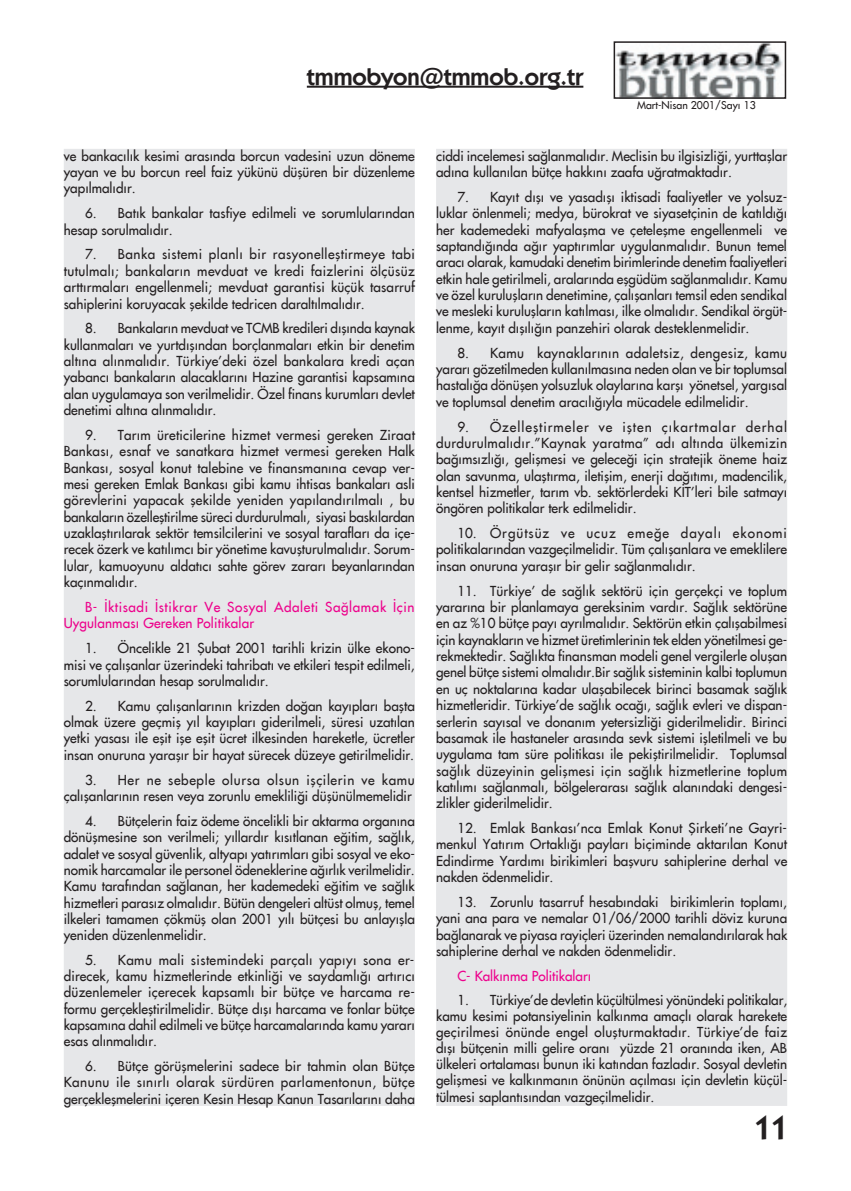
<style>
.page{position:relative;width:851px;height:1191px;background:#fff}
.page>*{position:absolute;margin:0;border:0;box-sizing:border-box;transform-origin:0 0}
.t1{font:600 33px "Kabel IT Cby BT";color:#231f20}
.t2{font:600 24px "Kabel IT Cby BT";color:#231f20}
.t3{font:13.5px/16.4px "Beatles";color:#231f20;text-align:justify}
.t4{font:13.5px/16.4px "Beatles";letter-spacing:.045em;color:#ed028c}
.t5{font:13.5px "Beatles";letter-spacing:.01em;color:#ed028c}
.t6{font:10.5px "Beatles";color:#231f20}
</style>
<div class="page">
<img style="left:616px;top:44px;width:167px;height:52px">
<div style="left:613px;top:41px;width:173px;height:58px;border:2px solid #231f20"></div>
<hr style="left:307px;top:86px;width:276px;height:2px;background:#231f20">
<div style="left:64px;top:150px;width:350px;height:955px;background:#e6e7e9"></div>
<div style="left:64px;top:149px;width:351px;height:957px;border:2px solid #e6e7e9"></div>
<div style="left:437px;top:150px;width:349px;height:955px;background:#e6e7e9"></div>
<div style="left:436px;top:149px;width:351px;height:957px;border:2px solid #e6e7e9"></div>
<h2 class="t2" style="left:307px;top:61px;width:278px">tmmobyon@tmmob.org.tr</h2>
<p class="t6" style="left:637px;top:98px;width:120px">Mart-Nisan 2001/Sayı 13</p>
<p class="t3" style="left:64px;top:147px;width:352px">ve bankacılık kesimi arasında borcun vadesini uzun döneme yayan ve bu borcun reel faiz yükünü düşüren bir düzenleme yapılmalıdır.</p>
<p class="t3" style="left:64px;top:205px;width:352px;text-indent:21px">6. Batık bankalar tasfiye edilmeli ve sorumlularından hesap sorulmalıdır.</p>
<p class="t3" style="left:64px;top:246px;width:352px;text-indent:21px">7. Banka sistemi planlı bir rasyonelleştirmeye tabi tutulmalı; bankaların mevduat ve kredi faizlerini ölçüsüz arttırmaları engellenmeli; mevduat garantisi küçük tasarruf sahiplerini koruyacak şekilde tedricen daraltılmalıdır.</p>
<p class="t3" style="left:64px;top:320px;width:352px;text-indent:21px">8. Bankaların mevduat ve TCMB kredileri dışında kaynak kullanmaları ve yurtdışından borçlanmaları etkin bir denetim altına alınmalıdır. Türkiye’deki özel bankalara kredi açan yabancı bankaların alacaklarını Hazine garantisi kapsamına alan uygulamaya son verilmelidir. Özel finans kurumları devlet denetimi altına alınmalıdır.</p>
<p class="t3" style="left:64px;top:427px;width:352px;text-indent:21px">9. Tarım üreticilerine hizmet vermesi gereken Ziraat Bankası, esnaf ve sanatkara hizmet vermesi gereken Halk Bankası, sosyal konut talebine ve finansmanına cevap ver&shy;mesi gereken Emlak Bankası gibi kamu ihtisas bankaları asli görevlerini yapacak şekilde yeniden yapılandırılmalı , bu bankaların özelleştirilme süreci durdurulmalı, siyasi baskılardan uzaklaştırılarak sektör temsilcilerini ve sosyal tarafları da içe&shy;recek özerk ve katılımcı bir yönetime kavuşturulmalıdır. Sorum&shy;lular, kamuoyunu aldatıcı sahte görev zararı beyanlarından kaçınmalıdır.</p>
<p class="t4" style="left:64px;top:599px;width:352px;text-indent:21px">B- İktisadi İstikrar Ve Sosyal Adaleti Sağlamak İçin<br>Uygulanması Gereken Politikalar</p>
<p class="t3" style="left:64px;top:640px;width:352px;text-indent:21px">1. Öncelikle 21 Şubat 2001 tarihli krizin ülke ekono&shy;misi ve çalışanlar üzerindeki tahribatı ve etkileri tespit edilmeli, sorumlularından hesap sorulmalıdır.</p>
<p class="t3" style="left:64px;top:697px;width:352px;text-indent:21px">2. Kamu çalışanlarının krizden doğan kayıpları başta olmak üzere geçmiş yıl kayıpları giderilmeli, süresi uzatılan yetki yasası ile eşit işe eşit ücret ilkesinden hareketle, ücretler insan onuruna yaraşır bir hayat sürecek düzeye getirilmelidir.</p>
<p class="t3" style="left:64px;top:771px;width:352px;text-align:right">3. Her ne sebeple olursa olsun işçilerin ve kamu çalışanlarının resen veya zorunlu emekliliği düşünülmemelidir</p>
<p class="t3" style="left:64px;top:812px;width:352px;text-indent:21px">4. Bütçelerin faiz ödeme öncelikli bir aktarma organına dönüşmesine son verilmeli; yıllardır kısıtlanan eğitim, sağlık, adalet ve sosyal güvenlik, altyapı yatırımları gibi sosyal ve eko&shy;nomik harcamalar ile personel ödeneklerine ağırlık verilmelidir.<br>Kamu tarafından sağlanan, her kademedeki eğitim ve sağlık hizmetleri parasız olmalıdır. Bütün dengeleri altüst olmuş, temel ilkeleri tamamen çökmüş olan 2001 yılı bütçesi bu anlayışla yeniden düzenlenmelidir.</p>
<p class="t3" style="left:64px;top:952px;width:352px;text-indent:21px">5. Kamu mali sistemindeki parçalı yapıyı sona er&shy;direcek, kamu hizmetlerinde etkinliği ve saydamlığı artırıcı düzenlemeler içerecek kapsamlı bir bütçe ve harcama re&shy;formu gerçekleştirilmelidir. Bütçe dışı harcama ve fonlar bütçe kapsamına dahil edilmeli ve bütçe harcamalarında kamu yararı esas alınmalıdır.</p>
<p class="t3" style="left:64px;top:1057px;width:352px;text-indent:21px">6. Bütçe görüşmelerini sadece bir tahmin olan Bütçe Kanunu ile sınırlı olarak sürdüren parlamentonun, bütçe gerçekleşmelerini içeren Kesin Hesap Kanun Tasarılarını daha</p>
<p class="t3" style="left:436px;top:147px;width:352px">ciddi incelemesi sağlanmalıdır. Meclisin bu ilgisizliği, yurttaşlar adına kullanılan bütçe hakkını zaafa uğratmaktadır.</p>
<p class="t3" style="left:436px;top:189px;width:352px;text-indent:21px">7. Kayıt dışı ve yasadışı iktisadi faaliyetler ve yolsuz&shy;luklar önlenmeli; medya, bürokrat ve siyasetçinin de katıldığı her kademedeki mafyalaşma ve çeteleşme engellenmeli ve saptandığında ağır yaptırımlar uygulanmalıdır. Bunun temel aracı olarak, kamudaki denetim birimlerinde denetim faaliyetleri etkin hale getirilmeli, aralarında eşgüdüm sağlanmalıdır. Kamu ve özel kuruluşların denetimine, çalışanları temsil eden sendikal ve mesleki kuruluşların katılması, ilke olmalıdır. Sendikal örgüt&shy;lenme, kayıt dışılığın panzehiri olarak desteklenmelidir.</p>
<p class="t3" style="left:436px;top:344px;width:352px;text-indent:21px">8. Kamu kaynaklarının adaletsiz, dengesiz, kamu yararı gözetilmeden kullanılmasına neden olan ve bir toplumsal hastalığa dönüşen yolsuzluk olaylarına karşı yönetsel, yargısal ve toplumsal denetim aracılığıyla mücadele edilmelidir.</p>
<p class="t3" style="left:436px;top:418px;width:352px;text-indent:21px">9. Özelleştirmeler ve işten çıkartmalar derhal durdurulmalıdır.”Kaynak yaratma” adı altında ülkemizin bağımsızlığı, gelişmesi ve geleceği için stratejik öneme haiz olan savunma, ulaştırma, iletişim, enerji dağıtımı, madencilik, kentsel hizmetler, tarım vb. sektörlerdeki KİT’leri bile satmayı öngören politikalar terk edilmelidir.</p>
<p class="t3" style="left:436px;top:525px;width:352px;text-indent:21px">10. Örgütsüz ve ucuz emeğe dayalı ekonomi politikalarından vazgeçilmelidir. Tüm çalışanlara ve emeklilere insan onuruna yaraşır bir gelir sağlanmalıdır.</p>
<p class="t3" style="left:436px;top:582px;width:352px;text-indent:21px">11. Türkiye’ de sağlık sektörü için gerçekçi ve toplum yararına bir planlamaya gereksinim vardır. Sağlık sektörüne en az %10 bütçe payı ayrılmalıdır. Sektörün etkin çalışabilmesi için kaynakların ve hizmet üretimlerinin tek elden yönetilmesi ge&shy;rekmektedir. Sağlıkta finansman modeli genel vergilerle oluşan genel bütçe sistemi olmalıdır.Bir sağlık sisteminin kalbi toplumun en uç noktalarına kadar ulaşabilecek birinci basamak sağlık hizmetleridir. Türkiye’de sağlık ocağı, sağlık evleri ve dispan&shy;serlerin sayısal ve donanım yetersizliği giderilmelidir. Birinci basamak ile hastaneler arasında sevk sistemi işletilmeli ve bu uygulama tam süre politikası ile pekiştirilmelidir. Toplumsal sağlık düzeyinin gelişmesi için sağlık hizmetlerine toplum katılımı sağlanmalı, bölgelerarası sağlık alanındaki dengesi&shy;zlikler giderilmelidir.</p>
<p class="t3" style="left:436px;top:820px;width:352px;text-indent:21px">12. Emlak Bankası’nca Emlak Konut Şirketi’ne Gayri&shy;menkul Yatırım Ortaklığı payları biçiminde aktarılan Konut Edindirme Yardımı birikimleri başvuru sahiplerine derhal ve nakden ödenmelidir.</p>
<p class="t3" style="left:436px;top:893px;width:352px;text-indent:21px">13. Zorunlu tasarruf hesabındaki birikimlerin toplamı, yani ana para ve nemalar 01/06/2000 tarihli döviz kuruna bağlanarak ve piyasa rayiçleri üzerinden nemalandırılarak hak sahiplerine derhal ve nakden ödenmelidir.</p>
<p class="t5" style="left:457px;top:967px;width:135px">C- Kalkınma Politikaları</p>
<p class="t3" style="left:436px;top:992px;width:352px;text-indent:21px">1. Türkiye’de devletin küçültülmesi yönündeki politikalar, kamu kesimi potansiyelinin kalkınma amaçlı olarak harekete geçirilmesi önünde engel oluşturmaktadır. Türkiye’de faiz dışı bütçenin milli gelire oranı yüzde 21 oranında iken, AB ülkeleri ortalaması bunun iki katından fazladır. Sosyal devletin gelişmesi ve kalkınmanın önünün açılması için devletin küçül&shy;tülmesi saplantısından vazgeçilmelidir.</p>
<h1 class="t1" style="left:753px;top:1107px;width:36px">11</h1>
</div>
